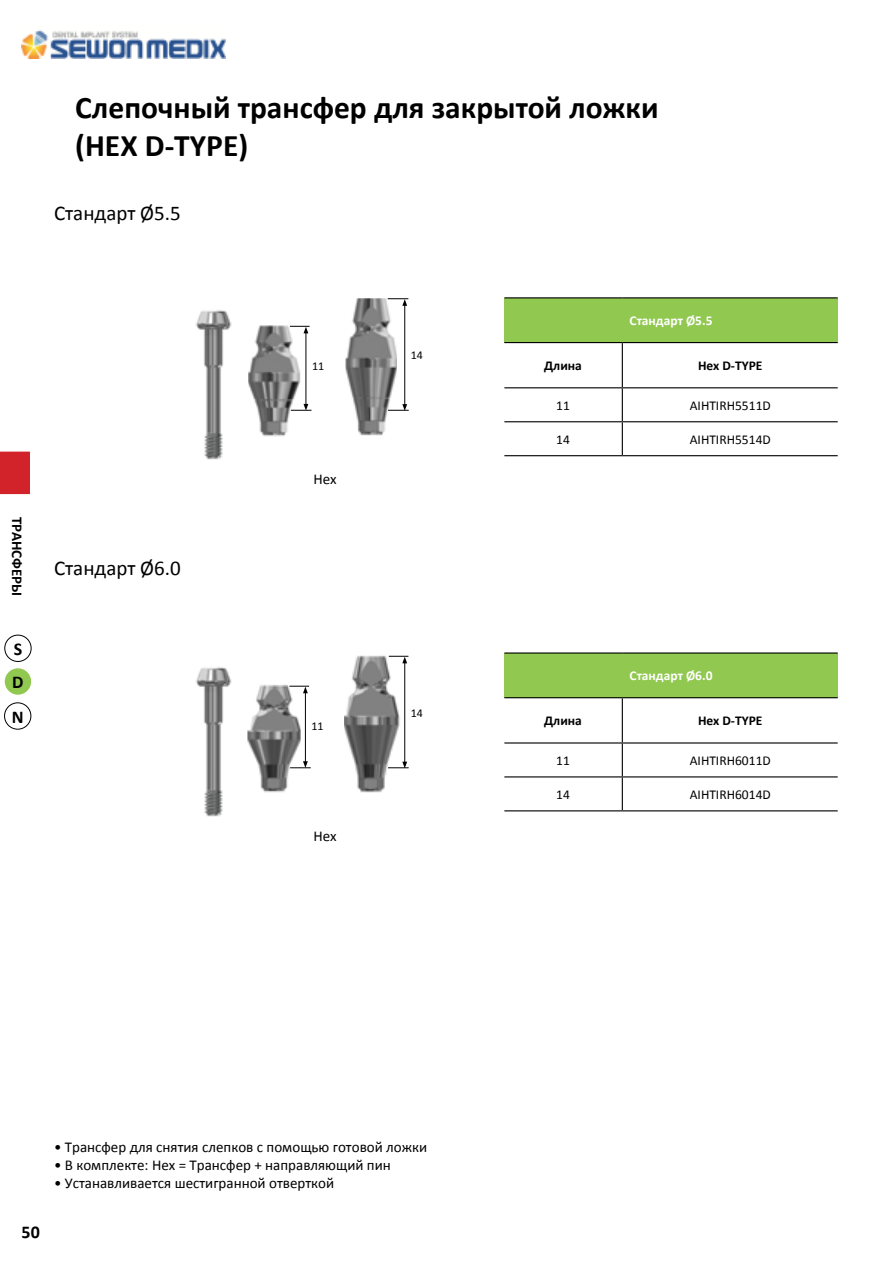
<style>
.page{position:relative;width:893px;height:1263px;background:#fff}
.page>*{position:absolute;margin:0;border:0;box-sizing:border-box;transform-origin:0 0}
.t1{font:700 31.5px/37.8px "Calibri";color:#000}
.t2{font:21px "Calibri";color:#000}
.t3{font:700 18px "Calibri";color:#000}
.t4{font:15px "Calibri";color:#000}
.t5{font:700 15px "Calibri";color:#000}
.t6{font:13.5px "Calibri";color:#000}
.t7{font:700 13.5px "Calibri";color:#000}
.t8{font:700 13.5px "Calibri";color:#fff}
.t9{font:12px "Calibri";color:#000}
</style>
<div class="page">
<img style="left:22px;top:30px;width:204px;height:28px">
<img style="left:248px;top:325px;width:52px;height:112px">
<img style="left:345px;top:298px;width:51px;height:138px">
<img style="left:248px;top:685px;width:53px;height:108px">
<img style="left:344px;top:655px;width:57px;height:138px">
<img style="left:196px;top:310px;width:36px;height:150px">
<img style="left:196px;top:667px;width:36px;height:150px">
<div style="left:504px;top:298px;width:334px;height:45px;background:#91c850"></div>
<hr style="left:504px;top:297px;width:118px;height:1px;background:#000">
<hr style="left:622px;top:297px;width:216px;height:1px;background:#000">
<hr style="left:504px;top:342px;width:118px;height:1px;background:#000">
<hr style="left:622px;top:342px;width:216px;height:1px;background:#000">
<hr style="left:622px;top:343px;width:1px;height:44px;background:#000">
<hr style="left:504px;top:387px;width:118px;height:1px;background:#000">
<hr style="left:622px;top:387px;width:216px;height:1px;background:#000">
<hr style="left:622px;top:388px;width:1px;height:33px;background:#000">
<hr style="left:504px;top:421px;width:118px;height:1px;background:#000">
<hr style="left:622px;top:421px;width:216px;height:1px;background:#000">
<hr style="left:622px;top:422px;width:1px;height:33px;background:#000">
<hr style="left:504px;top:455px;width:118px;height:1px;background:#000">
<hr style="left:622px;top:455px;width:216px;height:1px;background:#000">
<div style="left:504px;top:653px;width:334px;height:45px;background:#91c850"></div>
<hr style="left:504px;top:652px;width:118px;height:2px;background:#000">
<hr style="left:622px;top:652px;width:216px;height:2px;background:#000">
<hr style="left:504px;top:697px;width:118px;height:1px;background:#000">
<hr style="left:622px;top:697px;width:216px;height:1px;background:#000">
<hr style="left:622px;top:698px;width:1px;height:44px;background:#000">
<hr style="left:504px;top:742px;width:118px;height:1px;background:#000">
<hr style="left:622px;top:742px;width:216px;height:1px;background:#000">
<hr style="left:622px;top:743px;width:1px;height:33px;background:#000">
<hr style="left:504px;top:776px;width:118px;height:1px;background:#000">
<hr style="left:622px;top:776px;width:216px;height:1px;background:#000">
<hr style="left:622px;top:777px;width:1px;height:33px;background:#000">
<hr style="left:504px;top:810px;width:118px;height:1px;background:#000">
<hr style="left:622px;top:810px;width:216px;height:1px;background:#000">
<hr style="left:306px;top:332px;width:1px;height:74px;background:#000">
<svg style="left:290px;top:326px;width:20px;height:7px"></svg>
<svg style="left:291px;top:404px;width:20px;height:7px"></svg>
<hr style="left:305px;top:692px;width:1px;height:71px;background:#000">
<svg style="left:289px;top:686px;width:20px;height:7px"></svg>
<svg style="left:290px;top:761px;width:21px;height:7px"></svg>
<hr style="left:404px;top:304px;width:1px;height:102px;background:#000">
<svg style="left:388px;top:298px;width:20px;height:8px"></svg>
<svg style="left:388px;top:404px;width:21px;height:7px"></svg>
<hr style="left:404px;top:662px;width:1px;height:101px;background:#000">
<svg style="left:389px;top:656px;width:19px;height:7px"></svg>
<svg style="left:388px;top:762px;width:21px;height:6px"></svg>
<div style="left:0;top:452px;width:30px;height:42px;background:#d2232a"></div>
<div style="left:5px;top:668px;width:26px;height:27px;background:#91c850;border-radius:50%"></div>
<div style="left:4px;top:635px;width:28px;height:27px;border:1px solid #000;border-radius:50%"></div>
<div style="left:4px;top:702px;width:27px;height:27px;border:1px solid #000;border-radius:50%"></div>
<h1 class="t1" style="left:75px;top:89px;width:585px">Слепочный трансфер для закрытой ложки (HEX D-TYPE)</h1>
<h2 class="t2" style="left:54px;top:199px;width:128px">Стандарт Ø5.5</h2>
<p class="t5" style="left:27px;top:517px;width:80px;rotate:90deg">ТРАНСФЕРЫ</p>
<p class="t3" style="left:14px;top:637px;width:10px">S</p>
<p class="t3" style="left:12px;top:671px;width:13px">D</p>
<p class="t3" style="left:12px;top:705px;width:13px">N</p>
<h2 class="t2" style="left:54px;top:554px;width:128px">Стандарт Ø6.0</h2>
<p class="t9" style="left:312px;top:359px;width:14px">11</p>
<p class="t4" style="left:313px;top:470px;width:25px">Hex</p>
<p class="t9" style="left:411px;top:347px;width:14px">14</p>
<p class="t9" style="left:311px;top:718px;width:14px">11</p>
<p class="t4" style="left:313px;top:826px;width:25px">Hex</p>
<p class="t9" style="left:411px;top:705px;width:14px">14</p>
<p class="t8" style="left:629px;top:312px;width:85px">Стандарт Ø5.5</p>
<p class="t7" style="left:544px;top:357px;width:39px">Длина</p>
<p class="t7" style="left:698px;top:357px;width:66px">Hex D-TYPE</p>
<p class="t6" style="left:556px;top:397px;width:15px">11</p>
<p class="t6" style="left:690px;top:397px;width:83px">AIHTIRH5511D</p>
<p class="t6" style="left:556px;top:431px;width:15px">14</p>
<p class="t6" style="left:690px;top:431px;width:83px">AIHTIRH5514D</p>
<p class="t8" style="left:629px;top:667px;width:85px">Стандарт Ø6.0</p>
<p class="t7" style="left:544px;top:712px;width:39px">Длина</p>
<p class="t7" style="left:698px;top:712px;width:66px">Hex D-TYPE</p>
<p class="t6" style="left:556px;top:752px;width:15px">11</p>
<p class="t6" style="left:690px;top:752px;width:83px">AIHTIRH6011D</p>
<p class="t6" style="left:556px;top:786px;width:15px">14</p>
<p class="t6" style="left:690px;top:786px;width:83px">AIHTIRH6014D</p>
<p class="t3" style="left:22px;top:1220px;width:20px">50</p>
<p class="t4" style="left:54px;top:1137px;width:375px">• Трансфер для снятия слепков с помощью готовой ложки</p>
<p class="t4" style="left:54px;top:1155px;width:338px">• В комплекте: Hex = Трансфер + направляющий пин</p>
<p class="t4" style="left:54px;top:1173px;width:282px">• Устанавливается шестигранной отверткой</p>
</div>
